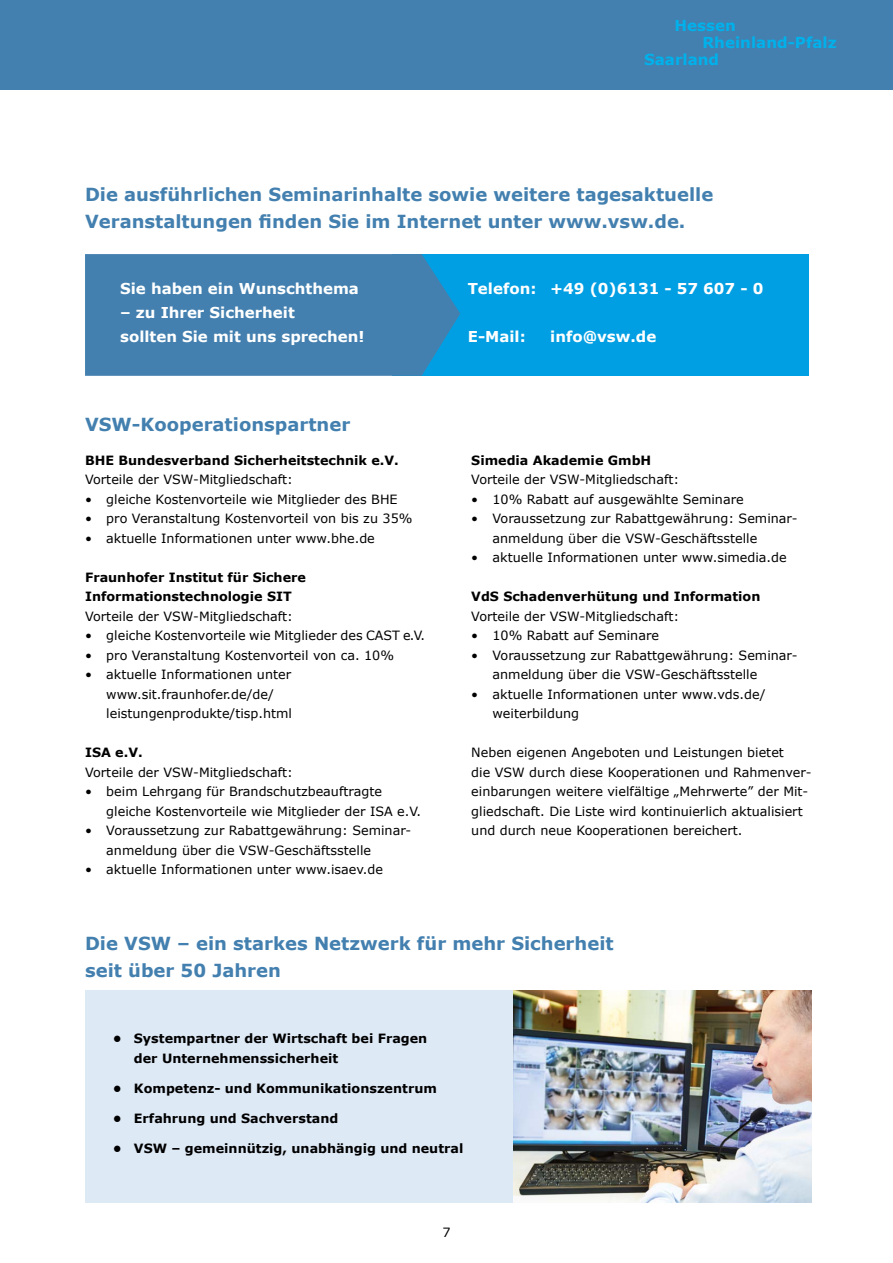
<style>
.page{position:relative;width:893px;height:1263px;background:#fff}
.page>*{position:absolute;margin:0;border:0;box-sizing:border-box;transform-origin:0 0}
.t1{font:700 18px/27px "Verdana";color:#4380af}
.t2{font:700 15.15px/17.1px "Verdana";color:#00b1eb}
.t3{font:700 15px/24px "Verdana";color:#fff}
.t4{font:12.75px/19.5px "Verdana";color:#000}
.t5{font:700 12.75px/19.5px "Verdana";color:#000}
</style>
<div class="page">
<div style="left:0;top:0;width:893px;height:89px;background:#4380af"></div>
<div style="left:85px;top:990px;width:723px;height:213px;background:#dee9f6"></div>
<div style="left:392px;top:254px;width:417px;height:122px;background:#009fe3"></div>
<div style="left:85px;top:254px;width:375px;height:122px;background:#4380af"></div>
<img style="left:514px;top:990px;width:297px;height:213px">
<p class="t2" style="left:674px;top:17px;width:63px">Hessen</p>
<p class="t2" style="left:644px;top:34px;width:194px;text-indent:58px">Rheinland-Pfalz<br>Saarland</p>
<h1 class="t1" style="left:85px;top:181px;width:630px">Die ausführlichen Seminarinhalte sowie weitere tagesaktuelle<br>Veranstaltungen finden Sie im Internet unter www.vsw.de.</h1>
<p class="t3" style="left:120px;top:277px;width:240px">Sie haben ein Wunschthema</p>
<p class="t3" style="left:120px;top:301px;width:246px">– zu Ihrer Sicherheit<br>sollten Sie mit uns sprechen!</p>
<h1 class="t1" style="left:85px;top:411px;width:267px">VSW-Kooperationspartner</h1>
<p class="t5" style="left:85px;top:450px;width:315px">BHE Bundesverband Sicherheitstechnik e.V.</p>
<p class="t4" style="left:85px;top:470px;width:210px">Vorteile der VSW-Mitgliedschaft:</p>
<p class="t4" style="left:85px;top:489px;width:314px">• gleiche Kostenvorteile wie Mitglieder des BHE</p>
<p class="t4" style="left:85px;top:509px;width:329px">• pro Veranstaltung Kostenvorteil von bis zu 35%</p>
<p class="t4" style="left:85px;top:528px;width:291px">• aktuelle Informationen unter www.bhe.de</p>
<p class="t5" style="left:85px;top:567px;width:222px">Fraunhofer Institut für Sichere<br>Informationstechnologie SIT</p>
<p class="t4" style="left:85px;top:606px;width:210px">Vorteile der VSW-Mitgliedschaft:</p>
<p class="t4" style="left:85px;top:626px;width:342px">• gleiche Kostenvorteile wie Mitglieder des CAST e.V.</p>
<p class="t4" style="left:85px;top:645px;width:311px">• pro Veranstaltung Kostenvorteil von ca. 10%</p>
<p class="t4" style="left:106px;top:665px;width:187px;text-indent:-21px">• aktuelle Informationen unter www.sit.fraunhofer.de/de/ leistungenprodukte/tisp.html</p>
<p class="t5" style="left:85px;top:743px;width:59px">ISA e.V.</p>
<p class="t4" style="left:85px;top:762px;width:210px">Vorteile der VSW-Mitgliedschaft:</p>
<p class="t4" style="left:106px;top:782px;width:316px;text-indent:-21px">• beim Lehrgang für Brandschutzbeauftragte gleiche Kostenvorteile wie Mitglieder der ISA e.V.</p>
<p class="t4" style="left:106px;top:821px;width:307px;text-indent:-21px">• Voraussetzung zur Rabattgewährung: Seminar&shy;anmeldung über die VSW-Geschäftsstelle</p>
<p class="t4" style="left:85px;top:860px;width:300px">• aktuelle Informationen unter www.isaev.de</p>
<p class="t3" style="left:468px;top:277px;width:297px">Telefon: +49 (0)6131 - 57 607 - 0</p>
<p class="t3" style="left:468px;top:325px;width:59px">E-Mail:</p>
<p class="t3" style="left:550px;top:325px;width:108px">info@vsw.de</p>
<p class="t5" style="left:471px;top:450px;width:181px">Simedia Akademie GmbH</p>
<p class="t4" style="left:471px;top:470px;width:210px">Vorteile der VSW-Mitgliedschaft:</p>
<p class="t4" style="left:471px;top:489px;width:274px">• 10% Rabatt auf ausgewählte Seminare</p>
<p class="t4" style="left:493px;top:509px;width:307px;text-indent:-21px">• Voraussetzung zur Rabattgewährung: Seminar&shy;anmeldung über die VSW-Geschäftsstelle</p>
<p class="t4" style="left:471px;top:548px;width:317px">• aktuelle Informationen unter www.simedia.de</p>
<p class="t5" style="left:471px;top:587px;width:291px">VdS Schadenverhütung und Information</p>
<p class="t4" style="left:471px;top:606px;width:210px">Vorteile der VSW-Mitgliedschaft:</p>
<p class="t4" style="left:471px;top:626px;width:189px">• 10% Rabatt auf Seminare</p>
<p class="t4" style="left:493px;top:645px;width:307px;text-indent:-21px">• Voraussetzung zur Rabattgewährung: Seminar&shy;anmeldung über die VSW-Geschäftsstelle</p>
<p class="t4" style="left:493px;top:684px;width:274px;text-indent:-21px">• aktuelle Informationen unter www.vds.de/ weiterbildung</p>
<p class="t4" style="left:471px;top:742px;width:342px">Neben eigenen Angeboten und Leistungen bietet<br>die VSW durch diese Kooperationen und Rahmenver&shy;einbarungen weitere vielfältige „Mehrwerte” der Mit&shy;gliedschaft. Die Liste wird kontinuierlich aktualisiert und durch neue Kooperationen bereichert.</p>
<h1 class="t1" style="left:85px;top:930px;width:530px">Die VSW – ein starkes Netzwerk für mehr Sicherheit seit über 50 Jahren</h1>
<p class="t5" style="left:134px;top:1029px;width:295px;text-indent:-21px">• Systempartner der Wirtschaft bei Fragen der Unternehmenssicherheit</p>
<p class="t5" style="left:113px;top:1078px;width:326px">• Kompetenz- und Kommunikationszentrum</p>
<p class="t5" style="left:113px;top:1108px;width:227px">• Erfahrung und Sachverstand</p>
<p class="t5" style="left:113px;top:1138px;width:352px">• VSW – gemeinnützig, unabhängig und neutral</p>
<p class="t4" style="left:442px;top:1222px;width:10px">7</p>
</div>
